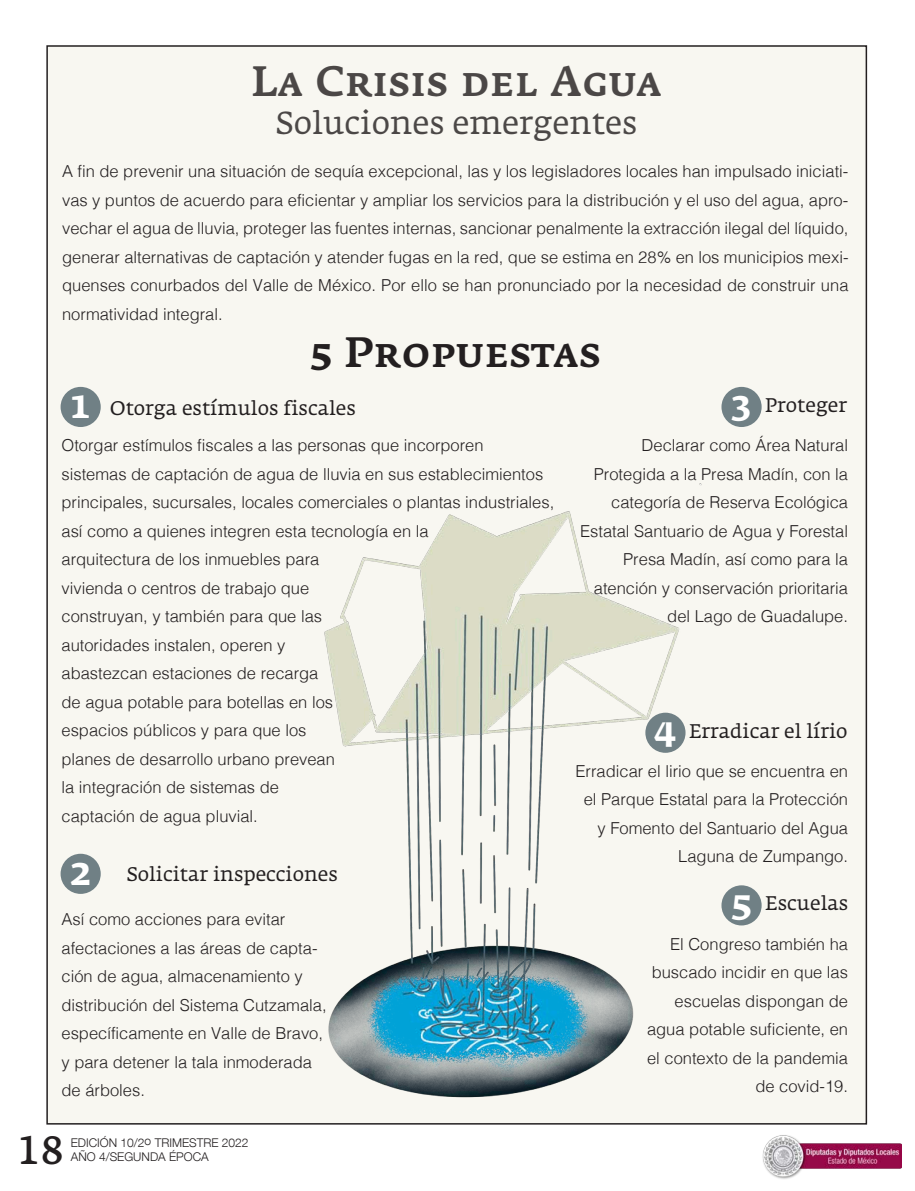
<style>
.page{position:relative;width:915px;height:1191px;background:#fff}
.page>*{position:absolute;margin:0;border:0;box-sizing:border-box;transform-origin:0 0}
.t1{font:42px "Fedra Serif A Medium SC";color:#231f20}
.t2{font:39.75px "Fedra Serif A Medium SC";color:#fff}
.t3{font:39px "Fedra Serif A Normal TF";color:#231f20}
.t4{font:31.5px "Fedra Serif A";color:#231f20}
.t5{font:19.5px "Fedra Serif A";color:#231f20}
.t6{font:300 16.5px/28.5px "Helvetica";color:#231f20;text-align:right}
.t7{font:300 12px/14.4px "Helvetica Neue LT Com";color:#231f20}
.s1{font-family:"Fedra Serif A Medium SC";font-size:39.75px;color:#fff}
</style>
<div class="page">
<img style="left:762px;top:1135px;width:139px;height:44px">
<div style="left:46px;top:45px;width:820px;height:1079px;background:#f8f7f1;border:2px solid #231f20"></div>
<div style="left:61px;top:387px;width:40px;height:40px;background:#708085;border-radius:50%"></div>
<img style="left:248px;top:483px;width:479px;height:642px">
<div style="left:721px;top:387px;width:40px;height:40px;background:#708085;border-radius:50%"></div>
<div style="left:61px;top:853px;width:40px;height:41px;background:#708085;border-radius:50%"></div>
<div style="left:645px;top:712px;width:40px;height:41px;background:#708085;border-radius:50%"></div>
<div style="left:721px;top:885px;width:40px;height:40px;background:#708085;border-radius:50%"></div>
<h1 class="t1" style="left:251px;top:57px;width:411px">La Crisis del Agua</h1>
<h3 class="t4" style="left:276px;top:105px;width:363px">Soluciones emergentes</h3>
<p class="t6" style="left:62px;top:156px;width:787px;text-align:justify">A fin de prevenir una situación de sequía excepcional, las y los legisladores locales han impulsado iniciati&shy;vas y puntos de acuerdo para eficientar y ampliar los servicios para la distribución y el uso del agua, apro&shy;vechar el agua de lluvia, proteger las fuentes internas, sancionar penalmente la extracción ilegal del líquido, generar alternativas de captación y atender fugas en la red, que se estima en 28% en los municipios mexi&shy;quenses conurbados del Valle de México. Por ello se han pronunciado por la necesidad de construir una normatividad integral.</p>
<p class="t1" style="left:310px;top:328px;width:292px">5 Propuestas</p>
<p class="t5" style="left:71px;top:396px;width:286px"><span class="s1">1</span> Otorga estímulos fiscales</p>
<p class="t2" style="left:730px;top:381px;width:22px">3</p>
<p class="t5" style="left:765px;top:394px;width:83px">Proteger</p>
<p class="t6" style="left:580px;top:430px;width:269px">Declarar como Área Natural<br>Protegida a la Presa Madín, con la categoría de Reserva Ecológica<br>Estatal Santuario de Agua y Forestal<br>Presa Madín, así como para la atención y conservación prioritaria del Lago de Guadalupe.</p>
<p class="t6" style="left:61px;top:430px;width:494px;text-align:left">Otorgar estímulos fiscales a las personas que incorporen<br>sistemas de captación de agua de lluvia en sus establecimientos principales, sucursales, locales comerciales o plantas industriales, así como a quienes integren esta tecnología en la<br>arquitectura de los inmuebles para<br>vivienda o centros de trabajo que<br>construyan, y también para que las<br>autoridades instalen, operen y<br>abastezcan estaciones de recarga<br>de agua potable para botellas en los<br>espacios públicos y para que los<br>planes de desarrollo urbano prevean<br>la integración de sistemas de<br>captación de agua pluvial.</p>
<p class="t5" style="left:653px;top:719px;width:195px"><span class="s1">4</span> Erradicar el lírio</p>
<p class="t6" style="left:575px;top:755px;width:274px">Erradicar el lirio que se encuentra en el Parque Estatal para la Protección y Fomento del Santuario del Agua<br>Laguna de Zumpango.</p>
<p class="t5" style="left:730px;top:892px;width:119px"><span class="s1">5</span> Escuelas</p>
<p class="t6" style="left:646px;top:928px;width:202px">El Congreso también ha buscado incidir en que las escuelas dispongan de agua potable suficiente, en el contexto de la pandemia de covid-19.</p>
<p class="t2" style="left:70px;top:848px;width:22px">2</p>
<p class="t5" style="left:127px;top:862px;width:212px">Solicitar inspecciones</p>
<p class="t6" style="left:61px;top:904px;width:266px;text-align:left">Así como acciones para evitar afectaciones a las áreas de capta&shy;ción de agua, almacenamiento y distribución del Sistema Cutzamala, específicamente en Valle de Bravo, y para detener la tala inmoderada de árboles.</p>
<h3 class="t3" style="left:17px;top:1127px;width:48px">18</h3>
<p class="t7" style="left:71px;top:1135px;width:179px">EDICIÓN 10/2o TRIMESTRE 2022<br>AÑO 4/SEGUNDA ÉPOCA</p>
</div>
